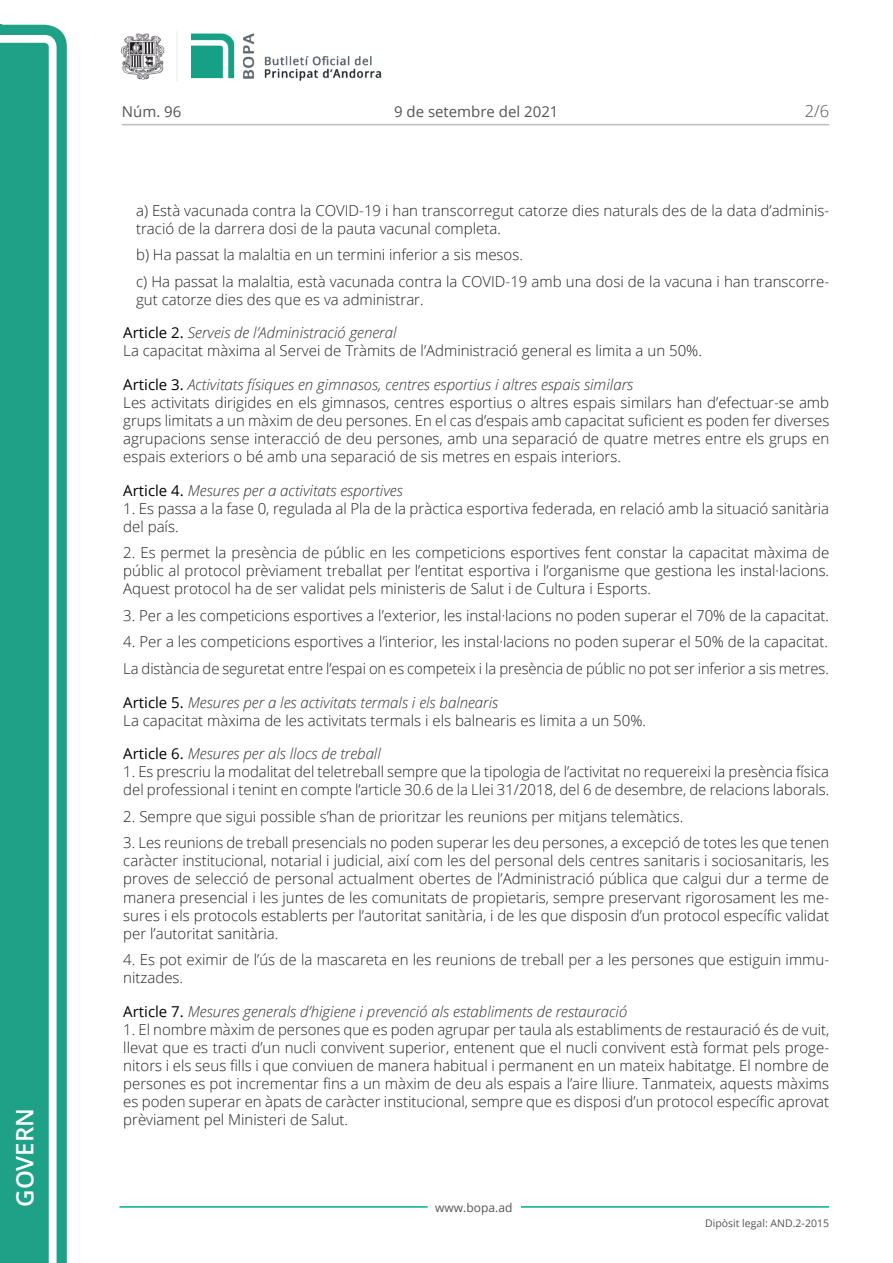
<style>
.page{position:relative;width:893px;height:1263px;background:#fff}
.page>*{position:absolute;margin:0;border:0;box-sizing:border-box;transform-origin:0 0}
.t1{font:600 24px "Open Sans";color:#fff}
.t2{font:300 16.5px "Open Sans";color:#545454}
.Body_text{font:300 15px/18px "Open Sans";color:#231f20;text-align:justify}
.Titol_7{font:italic 300 15px "Open Sans";color:#303030}
.Body_text_i{font:300 15px/18px "Open Sans";color:#231f20}
.t3{font:15px "Open Sans";color:#545454}
.t4{font:12px "Open Sans";color:#545454}
.t5{font:10.5px "Open Sans";color:#545454}
.s1{font-weight:400;font-style:normal;color:#000}
</style>
<div class="page">
<svg style="left:0;top:25px;width:67px;height:1238px;fill:#1ea187"></svg>
<div style="left:0;top:43px;width:49px;height:1220px;background:#1ea187"></div>
<img style="left:122px;top:32px;width:260px;height:49px">
<hr style="left:119px;top:1206px;width:309px;height:2px;background:#00ae91">
<hr style="left:521px;top:1206px;width:308px;height:2px;background:#00ae91">
<hr style="left:122px;top:124px;width:707px;height:1px;background:#bcbdc0">
<h1 class="t1" style="left:8px;top:1207px;width:100px;rotate:-90deg">Govern</h1>
<p class="t3" style="left:122px;top:102px;width:61px">Núm. 96</p>
<p class="t3" style="left:394px;top:102px;width:166px">9 de setembre del 2021</p>
<p class="t2" style="left:805px;top:100px;width:26px">2/6</p>
<p class="Body_text_i" style="left:136px;top:201px;width:695px">a) Està vacunada contra la COVID-19 i han transcorregut catorze dies naturals des de la data d’adminis&shy;tració de la darrera dosi de la pauta vacunal completa.</p>
<p class="Body_text_i" style="left:136px;top:245px;width:388px">b) Ha passat la malaltia en un termini inferior a sis mesos.</p>
<p class="Body_text_i" style="left:136px;top:272px;width:695px">c) Ha passat la malaltia, està vacunada contra la COVID-19 amb una dosi de la vacuna i han transcorre&shy;gut catorze dies des que es va administrar.</p>
<p class="Titol_7" style="left:123px;top:323px;width:275px"><span class="s1">Article 2.</span> Serveis de l’Administració general</p>
<p class="Body_text" style="left:123px;top:341px;width:580px">La capacitat màxima al Servei de Tràmits de l’Administració general es limita a un 50%.</p>
<p class="Titol_7" style="left:123px;top:374px;width:511px"><span class="s1">Article 3.</span> Activitats físiques en gimnasos, centres esportius i altres espais similars</p>
<p class="Body_text" style="left:123px;top:393px;width:707px">Les activitats dirigides en els gimnasos, centres esportius o altres espais similars han d’efectuar-se amb grups limitats a un màxim de deu persones. En el cas d’espais amb capacitat suficient es poden fer diverses agrupacions sense interacció de deu persones, amb una separació de quatre metres entre els grups en espais exteriors o bé amb una separació de sis metres en espais interiors.</p>
<p class="Titol_7" style="left:123px;top:480px;width:281px"><span class="s1">Article 4.</span> Mesures per a activitats esportives</p>
<p class="Body_text" style="left:123px;top:499px;width:707px">1. Es passa a la fase 0, regulada al Pla de la pràctica esportiva federada, en relació amb la situació sanitària del país.</p>
<p class="Body_text" style="left:123px;top:544px;width:708px">2. Es permet la presència de públic en les competicions esportives fent constar la capacitat màxima de públic al protocol prèviament treballat per l’entitat esportiva i l’organisme que gestiona les instal·lacions.<br>Aquest protocol ha de ser validat pels ministeris de Salut i de Cultura i Esports.</p>
<p class="Body_text" style="left:123px;top:606px;width:707px">3. Per a les competicions esportives a l’exterior, les instal·lacions no poden superar el 70% de la capacitat.</p>
<p class="Body_text" style="left:123px;top:633px;width:706px">4. Per a les competicions esportives a l’interior, les instal·lacions no poden superar el 50% de la capacitat.</p>
<p class="Body_text" style="left:123px;top:659px;width:707px">La distància de seguretat entre l’espai on es competeix i la presència de públic no pot ser inferior a sis metres.</p>
<p class="Titol_7" style="left:123px;top:692px;width:376px"><span class="s1">Article 5.</span> Mesures per a les activitats termals i els balnearis</p>
<p class="Body_text" style="left:123px;top:711px;width:524px">La capacitat màxima de les activitats termals i els balnearis es limita a un 50%.</p>
<p class="Titol_7" style="left:123px;top:744px;width:259px"><span class="s1">Article 6.</span> Mesures per als llocs de treball</p>
<p class="Body_text" style="left:123px;top:763px;width:707px">1. Es prescriu la modalitat del teletreball sempre que la tipologia de l’activitat no requereixi la presència física del professional i tenint en compte l’article 30.6 de la Llei 31/2018, del 6 de desembre, de relacions laborals.</p>
<p class="Body_text" style="left:123px;top:807px;width:561px">2. Sempre que sigui possible s’han de prioritzar les reunions per mitjans telemàtics.</p>
<p class="Body_text" style="left:123px;top:834px;width:707px">3. Les reunions de treball presencials no poden superar les deu persones, a excepció de totes les que tenen caràcter institucional, notarial i judicial, així com les del personal dels centres sanitaris i sociosanitaris, les proves de selecció de personal actualment obertes de l’Administració pública que calgui dur a terme de manera presencial i les juntes de les comunitats de propietaris, sempre preservant rigorosament les me&shy;sures i els protocols establerts per l’autoritat sanitària, i de les que disposin d’un protocol específic validat per l’autoritat sanitària.</p>
<p class="Body_text" style="left:123px;top:950px;width:707px">4. Es pot eximir de l’ús de la mascareta en les reunions de treball per a les persones que estiguin immu&shy;nitzades.</p>
<p class="Titol_7" style="left:123px;top:1001px;width:505px"><span class="s1">Article 7.</span> Mesures generals d’higiene i prevenció als establiments de restauració</p>
<p class="Body_text" style="left:123px;top:1020px;width:707px">1. El nombre màxim de persones que es poden agrupar per taula als establiments de restauració és de vuit, llevat que es tracti d’un nucli convivent superior, entenent que el nucli convivent està format pels proge&shy;nitors i els seus fills i que conviuen de manera habitual i permanent en un mateix habitatge. El nombre de persones es pot incrementar fins a un màxim de deu als espais a l’aire lliure. Tanmateix, aquests màxims es poden superar en àpats de caràcter institucional, sempre que es disposi d’un protocol específic aprovat prèviament pel Ministeri de Salut.</p>
<p class="t4" style="left:435px;top:1199px;width:79px">www.bopa.ad</p>
<p class="t5" style="left:705px;top:1216px;width:125px">Dipòsit legal: AND.2-2015</p>
</div>
